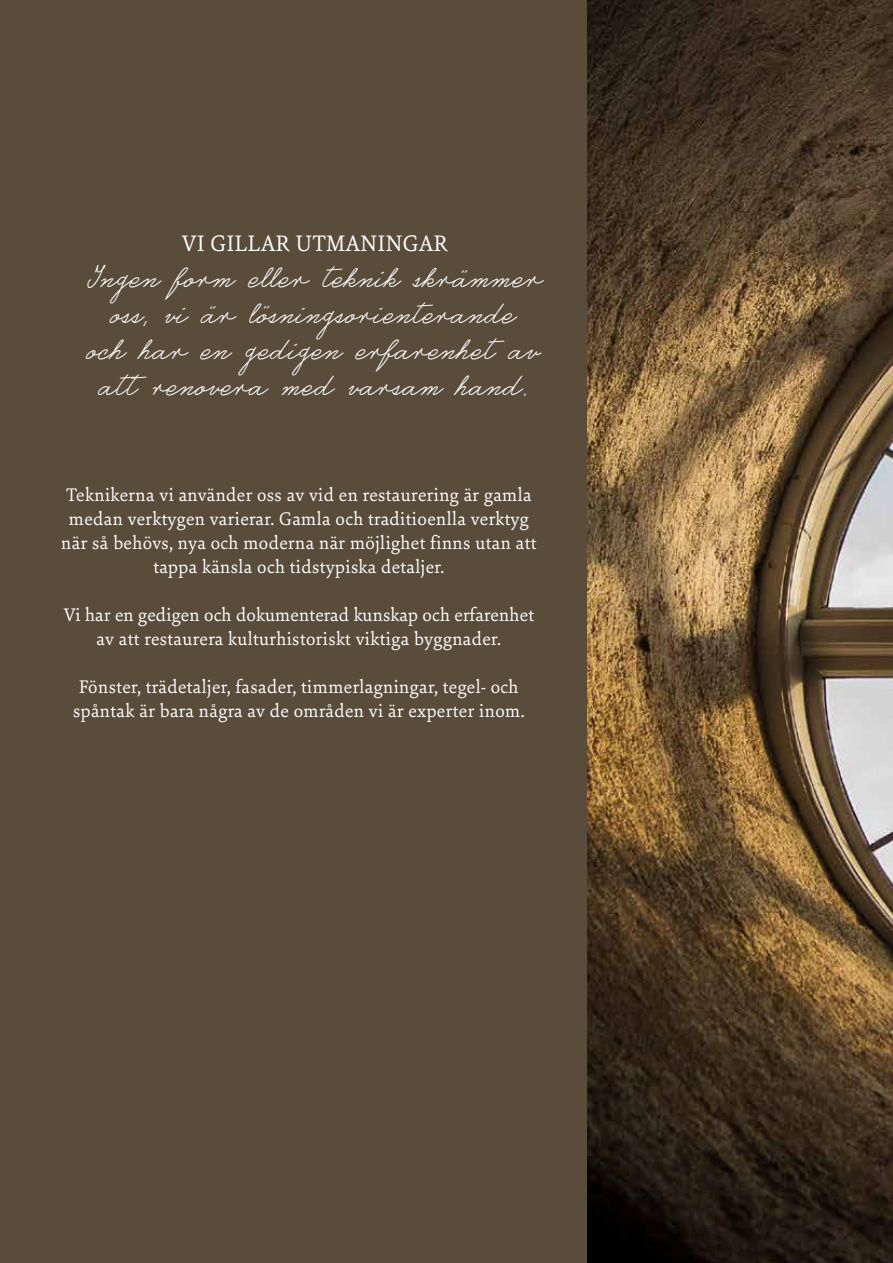
<style>
.page{position:relative;width:893px;height:1263px;background:#fff}
.page>*{position:absolute;margin:0;border:0;box-sizing:border-box;transform-origin:0 0}
.t1{font:33px/36px "Castro Script";letter-spacing:.01em;color:#fff;text-align:center}
.t2{font:24px "Sina Nova";letter-spacing:.015em;color:#fff}
.t3{font:19.5px/24px "Sina Nova";letter-spacing:.02em;color:#fff;text-align:center}
</style>
<div class="page">
<img style="left:587px;top:0;width:306px;height:1263px">
<div style="left:0;top:0;width:587px;height:1263px;background:#594c3b"></div>
<p class="t2" style="left:182px;top:228px;width:267px">VI GILLAR UTMANINGAR</p>
<h1 class="t1" style="left:87px;top:258px;width:458px">Ingen form eller teknik skrämmer oss, vi är lösningsorienterande<br>och har en gedigen erfarenhet av att renovera med varsam hand.</h1>
<p class="t3" style="left:61px;top:482px;width:477px">Teknikerna vi använder oss av vid en restaurering är gamla medan verktygen varierar. Gamla och traditioenlla verktyg när så behövs, nya och moderna när möjlighet finns utan att tappa känsla och tidstypiska detaljer.</p>
<p class="t3" style="left:64px;top:602px;width:472px">Vi har en gedigen och dokumenterad kunskap och erfarenhet av att restaurera kulturhistoriskt viktiga byggnader.</p>
<p class="t3" style="left:73px;top:674px;width:453px">Fönster, trädetaljer, fasader, timmerlagningar, tegel- och spåntak är bara några av de områden vi är experter inom.</p>
</div>
